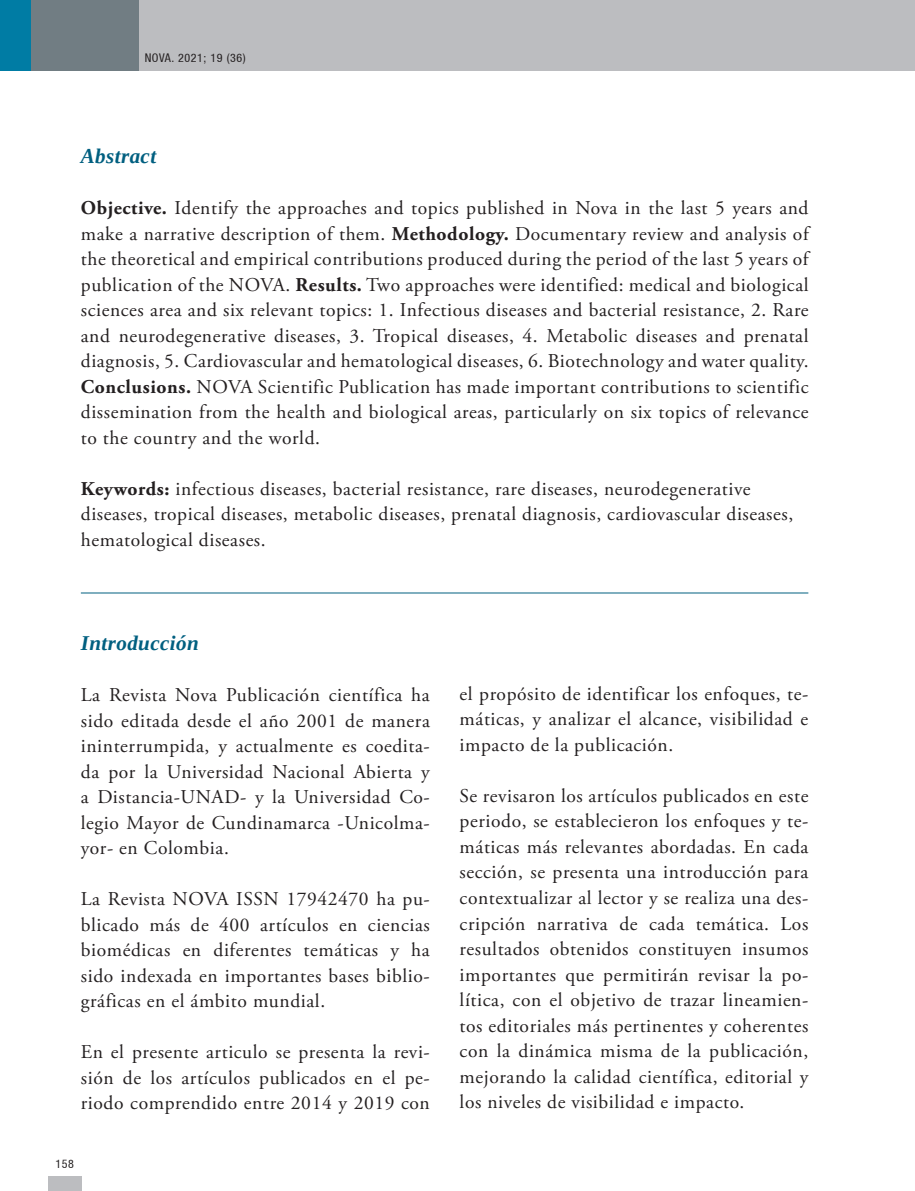
<style>
.page{position:relative;width:915px;height:1191px;background:#fff}
.page>*{position:absolute;margin:0;border:0;box-sizing:border-box;transform-origin:0 0}
.t1{font:italic 700 21px "Liberation Serif";letter-spacing:.02em;color:#005f80}
.t2{font:19.5px/25.5px "Adobe Garamond Pro";letter-spacing:.03em;color:#231f20;text-align:justify}
.t3{font:condensed 12px "Helvetica 57";letter-spacing:.05em;color:#231f20}
.s1{font-weight:700}
</style>
<div class="page">
<div style="left:48px;top:1175px;width:33px;height:16px;background:#bcbdc0"></div>
<div style="left:0;top:0;width:914px;height:71px;background:#bcbdc0"></div>
<div style="left:0;top:0;width:138px;height:71px;background:#717d83"></div>
<div style="left:0;top:0;width:31px;height:71px;background:#007ca4"></div>
<hr style="left:81px;top:592px;width:727px;height:1px;background:#005f80">
<p class="t3" style="left:145px;top:51px;width:103px">NOVA. 2021; 19 (36)</p>
<p class="t1" style="left:81px;top:142px;width:77px">Abstract</p>
<p class="t2" style="left:81px;top:196px;width:729px"><span class="s1">Objective.</span> Identify the approaches and topics published in Nova in the last 5 years and make a narrative description of them. <span class="s1">Methodology.</span> Documentary review and analysis of the theoretical and empirical contributions produced during the period of the last 5 years of publication of the NOVA. <span class="s1">Results.</span> Two approaches were identified: medical and biological sciences area and six relevant topics: 1. Infectious diseases and bacterial resistance, 2. Rare and neurodegenerative diseases, 3. Tropical diseases, 4. Metabolic diseases and prenatal diagnosis, 5. Cardiovascular and hematological diseases, 6. Biotechnology and water quality.<br><span class="s1">Conclusions.</span> NOVA Scientific Publication has made important contributions to scientific dissemination from the health and biological areas, particularly on six topics of relevance to the country and the world.</p>
<p class="t2" style="left:81px;top:476px;width:713px;text-align:left"><span class="s1">Keywords:</span> infectious diseases, bacterial resistance, rare diseases, neurodegenerative diseases, tropical diseases, metabolic diseases, prenatal diagnosis, cardiovascular diseases, hematological diseases.</p>
<p class="t1" style="left:81px;top:629px;width:119px">Introducción</p>
<p class="t2" style="left:81px;top:683px;width:350px">La Revista Nova Publicación científica ha sido editada desde el año 2001 de manera ininterrumpida, y actualmente es coedita&shy;da por la Universidad Nacional Abierta y a Distancia-UNAD- y la Universidad Co&shy;legio Mayor de Cundinamarca -Unicolma&shy;yor- en Colombia.</p>
<p class="t2" style="left:81px;top:887px;width:350px">La Revista NOVA ISSN 17942470 ha pu&shy;blicado más de 400 artículos en ciencias biomédicas en diferentes temáticas y ha sido indexada en importantes bases biblio&shy;gráficas en el ámbito mundial.</p>
<p class="t2" style="left:81px;top:1040px;width:350px">En el presente articulo se presenta la revi&shy;sión de los artículos publicados en el pe&shy;riodo comprendido entre 2014 y 2019 con</p>
<p class="t3" style="left:55px;top:1156px;width:20px">158</p>
<p class="t2" style="left:459px;top:681px;width:350px">el propósito de identificar los enfoques, te&shy;máticas, y analizar el alcance, visibilidad e impacto de la publicación.</p>
<p class="t2" style="left:459px;top:783px;width:350px">Se revisaron los artículos publicados en este periodo, se establecieron los enfoques y te&shy;máticas más relevantes abordadas. En cada sección, se presenta una introducción para contextualizar al lector y se realiza una des&shy;cripción narrativa de cada temática. Los resultados obtenidos constituyen insumos importantes que permitirán revisar la po&shy;lítica, con el objetivo de trazar lineamien&shy;tos editoriales más pertinentes y coherentes con la dinámica misma de la publicación, mejorando la calidad científica, editorial y los niveles de visibilidad e impacto.</p>
</div>
